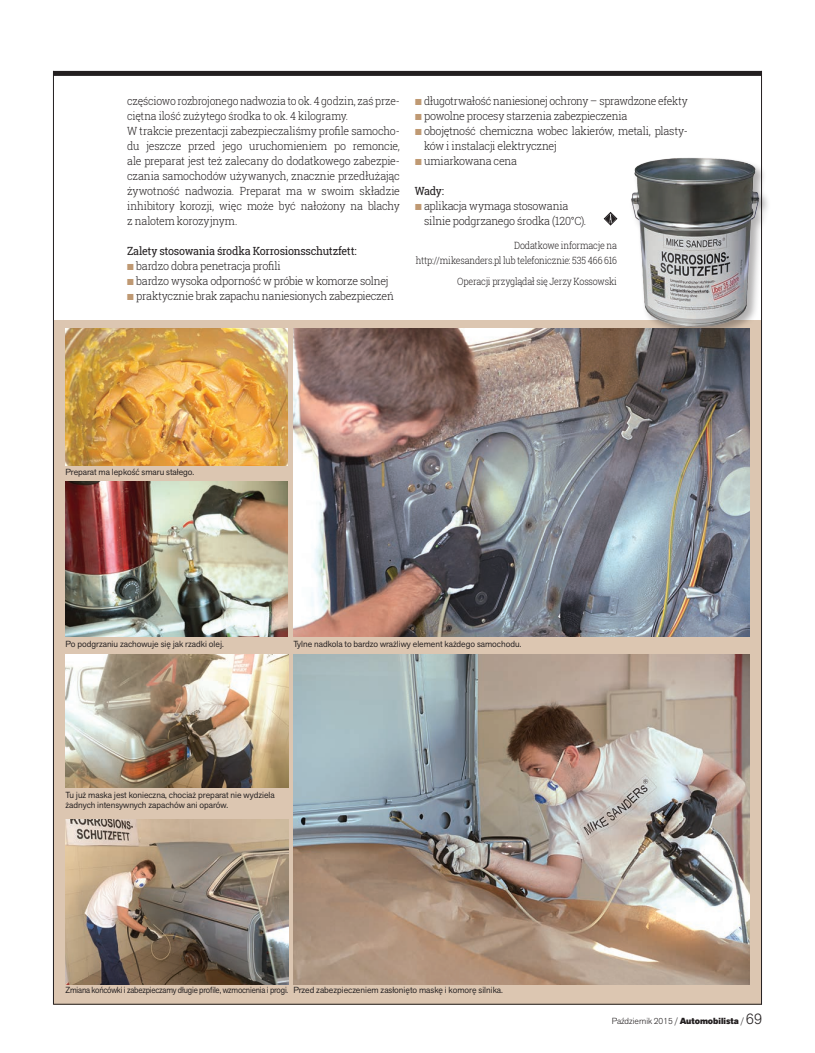
<style>
.page{position:relative;width:815px;height:1053px;background:#fff}
.page>*{position:absolute;margin:0;border:0;box-sizing:border-box;transform-origin:0 0}
.t1{font:300 11.25px/15px "Roboto Slab";letter-spacing:-.02em;color:#231f20;scale:.92 1}
.t2{font:300 11.25px/15px "Roboto Slab";letter-spacing:-.02em;color:#231f20;scale:.95 1}
.t3{font:300 11.25px "Roboto Slab";letter-spacing:-.02em;color:#231f20;scale:.93 1}
.t4{font:11.25px "Roboto Slab";letter-spacing:-.025em;color:#231f20;scale:.95 1}
.t5{font:300 10px/15px "Roboto Slab";letter-spacing:-.02em;color:#231f20;text-align:right;scale:.89 1}
.t6{font:8.75px/10.5px "Akzid Grtsk Next";color:#231f20}
.t7{font:8.75px "Akzid Grtsk Next";letter-spacing:-.02em;color:#231f20;scale:.93 1}
.t8{font:300 8.75px "Akzid Grtsk Next";color:#231f20}
.s1{color:#bf9973}
.s2{font-weight:800}
.s3{font-size:15px}
</style>
<div class="page">
<div style="left:53px;top:320px;width:709px;height:684px;background:#dcc6b1"></div>
<svg style="left:604px;top:212px;width:13px;height:13px"></svg>
<div style="left:53px;top:71px;width:709px;height:5px;background:#231f20"></div>
<hr style="left:53px;top:71px;width:1px;height:933px;background:#231f20">
<hr style="left:54px;top:1003px;width:708px;height:1px;background:#231f20">
<hr style="left:761px;top:71px;width:1px;height:933px;background:#231f20">
<img style="left:66px;top:329px;width:221px;height:136px">
<img style="left:66px;top:481px;width:221px;height:155px">
<img style="left:66px;top:654px;width:223px;height:133px">
<img style="left:66px;top:819px;width:223px;height:165px">
<img style="left:293px;top:329px;width:457px;height:307px">
<img style="left:293px;top:654px;width:457px;height:330px">
<div style="left:629px;top:157px;width:142px;height:181px;background:#231f20;opacity:.35"></div>
<img style="left:629px;top:157px;width:133px;height:171px">
<p class="t1" style="left:127px;top:93px;width:298px">częściowo rozbrojonego nadwozia to ok. 4 godzin, zaś prze&shy;ciętna ilość zużytego środka to ok. 4 kilogramy.<br>W trakcie prezentacji zabezpieczaliśmy profile samocho&shy;du jeszcze przed jego uruchomieniem po remoncie, ale preparat jest też zalecany do dodatkowego zabezpie&shy;czania samochodów używanych, znacznie przedłużając żywotność nadwozia. Preparat ma w swoim składzie inhibitory korozji, więc może być nałożony na blachy z nalotem korozyjnym.</p>
<p class="t4" style="left:127px;top:243px;width:243px">Zalety stosowania środka Korrosionsschutzfett:</p>
<p class="t2" style="left:127px;top:258px;width:163px"><span class="s1">■</span> bardzo dobra penetracja profili</p>
<p class="t2" style="left:127px;top:273px;width:277px"><span class="s1">■</span> bardzo wysoka odporność w próbie w komorze solnej</p>
<p class="t2" style="left:127px;top:288px;width:282px"><span class="s1">■</span> praktycznie brak zapachu naniesionych zabezpieczeń</p>
<p class="t3" style="left:415px;top:93px;width:295px"><span class="s1">■</span> długotrwałość naniesionej ochrony – sprawdzone efekty</p>
<p class="t2" style="left:415px;top:108px;width:225px"><span class="s1">■</span> powolne procesy starzenia zabezpieczenia</p>
<p class="t2" style="left:424px;top:123px;width:279px;text-indent:-9px"><span class="s1">■</span> obojętność chemiczna wobec lakierów, metali, plasty&shy;ków i instalacji elektrycznej</p>
<p class="t2" style="left:415px;top:153px;width:109px"><span class="s1">■</span> umiarkowana cena</p>
<p class="t4" style="left:415px;top:183px;width:32px">Wady:</p>
<p class="t2" style="left:424px;top:198px;width:172px;text-indent:-9px"><span class="s1">■</span> aplikacja wymaga stosowania silnie podgrzanego środka (120°C).</p>
<p class="t5" style="left:416px;top:237px;width:227px">Dodatkowe informacje na<br>http://mikesanders.pl lub telefonicznie: 535 466 616</p>
<p class="t5" style="left:457px;top:274px;width:181px">Operacji przyglądał się Jerzy Kossowski</p>
<p class="t6" style="left:66px;top:466px;width:130px">Preparat ma lepkość smaru stałego.</p>
<p class="t6" style="left:66px;top:638px;width:160px">Po podgrzaniu zachowuje się jak rzadki olej.</p>
<p class="t6" style="left:293px;top:638px;width:230px">Tylne nadkola to bardzo wrażliwy element każdego samochodu.</p>
<p class="t6" style="left:66px;top:789px;width:211px">Tu już maska jest konieczna, chociaż preparat nie wydziela żadnych intensywnych zapachów ani oparów.</p>
<p class="t7" style="left:66px;top:983px;width:241px">Zmiana końcówki i zabezpieczamy długie profile, wzmocnienia i progi.</p>
<p class="t6" style="left:293px;top:984px;width:211px">Przed zabezpieczeniem zasłonięto maskę i komorę silnika.</p>
<p class="t8" style="left:612px;top:1015px;width:152px">Październik 2015 / <span class="s2">Automobilista</span> / <span class="s3">69</span></p>
</div>
